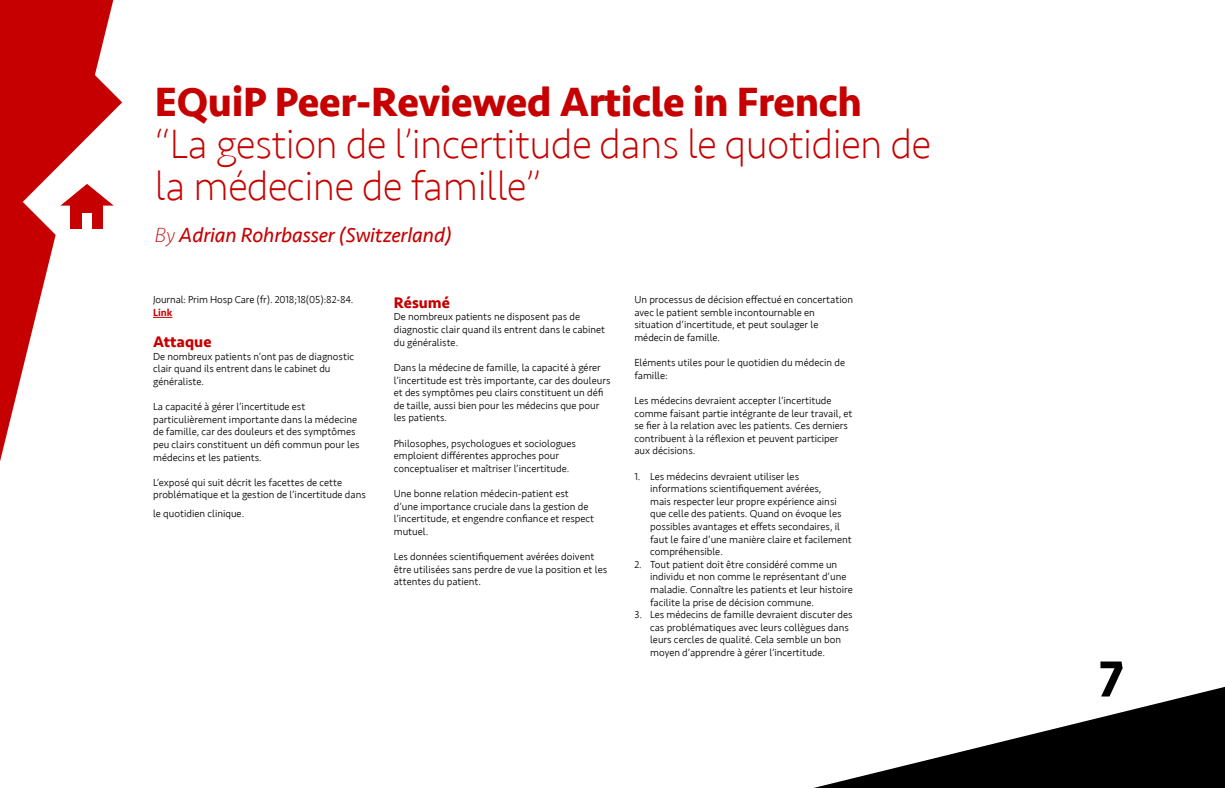
<style>
.page{position:relative;width:1225px;height:788px;background:#fff}
.page>*{position:absolute;margin:0;border:0;box-sizing:border-box;transform-origin:0 0}
.t1{font:700 52.5px "Seravek";color:#000}
.t2{font:200 42px/42px "Seravek";letter-spacing:-.01em;color:#c60000}
.t3{font:700 42px "Seravek";letter-spacing:-.01em;color:#c60000}
.t4{font:italic 21px "Seravek";letter-spacing:-.01em;color:#c60000}
.t5{font:700 15.75px "Seravek";color:#c60000}
.t6{font:300 10.5px/12.6px "Seravek";color:#000}
.t7{font:500 10.5px "Seravek";color:#c60000}
.s1{font-weight:200}
</style>
<div class="page">
<svg style="left:153px;top:317px;width:19px;height:1px"></svg>
<svg style="left:0;top:0;width:113px;height:461px"></svg>
<svg style="left:814px;top:686px;width:411px;height:102px"></svg>
<svg style="left:12px;top:47px;width:110px;height:210px"></svg>
<h2 class="t3" style="left:155px;top:68px;width:709px">EQuiP Peer-Reviewed Article in French</h2>
<h2 class="t2" style="left:155px;top:123px;width:777px">“La gestion de l’incertitude dans le quotidien de la médecine de famille”</h2>
<h3 class="t4" style="left:155px;top:218px;width:299px"><span class="s1">By</span> Adrian Rohrbasser (Switzerland)</h3>
<p class="t6" style="left:153px;top:293px;width:202px">Journal: Prim Hosp Care (fr). 2018;18(05):82-84.</p>
<p class="t7" style="left:153px;top:305px;width:21px">Link</p>
<h3 class="t5" style="left:153px;top:329px;width:60px">Attaque</h3>
<p class="t6" style="left:153px;top:350px;width:203px">De nombreux patients n’ont pas de diagnostic clair quand ils entrent dans le cabinet du généraliste.</p>
<p class="t6" style="left:153px;top:400px;width:208px">La capacité à gérer l’incertitude est particulièrement importante dans la médecine de famille, car des douleurs et des symptômes peu clairs constituent un défi commun pour les médecins et les patients.</p>
<p class="t6" style="left:153px;top:476px;width:214px">L’exposé qui suit décrit les facettes de cette problématique et la gestion de l’incertitude dans</p>
<p class="t6" style="left:153px;top:507px;width:93px">le quotidien clinique.</p>
<h3 class="t5" style="left:394px;top:290px;width:58px">Résumé</h3>
<p class="t6" style="left:394px;top:311px;width:213px">De nombreux patients ne disposent pas de diagnostic clair quand ils entrent dans le cabinet du généraliste.</p>
<p class="t6" style="left:394px;top:361px;width:218px">Dans la médecine de famille, la capacité à gérer l’incertitude est très importante, car des douleurs et des symptômes peu clairs constituent un défi de taille, aussi bien pour les médecins que pour les patients.</p>
<p class="t6" style="left:394px;top:437px;width:184px">Philosophes, psychologues et sociologues emploient différentes approches pour conceptualiser et maîtriser l’incertitude.</p>
<p class="t6" style="left:394px;top:487px;width:202px">Une bonne relation médecin-patient est d’une importance cruciale dans la gestion de l’incertitude, et engendre confiance et respect mutuel.</p>
<p class="t6" style="left:394px;top:550px;width:215px">Les données scientifiquement avérées doivent être utilisées sans perdre de vue la position et les attentes du patient.</p>
<p class="t6" style="left:634px;top:293px;width:220px">Un processus de décision effectué en concertation avec le patient semble incontournable en situation d’incertitude, et peut soulager le médecin de famille.</p>
<p class="t6" style="left:634px;top:356px;width:212px">Eléments utiles pour le quotidien du médecin de famille:</p>
<p class="t6" style="left:634px;top:394px;width:220px">Les médecins devraient accepter l’incertitude comme faisant partie intégrante de leur travail, et se fier à la relation avec les patients. Ces derniers contribuent à la réflexion et peuvent participer aux décisions.</p>
<p class="t6" style="left:650px;top:470px;width:203px;text-indent:-16px">1. Les médecins devraient utiliser les informations scientifiquement avérées,<br>mais respecter leur propre expérience ainsi que celle des patients. Quand on évoque les possibles avantages et effets secondaires, il faut le faire d’une manière claire et facilement compréhensible.</p>
<p class="t6" style="left:650px;top:558px;width:204px;text-indent:-16px">2. Tout patient doit être considéré comme un individu et non comme le représentant d’une maladie. Connaître les patients et leur histoire facilite la prise de décision commune.</p>
<p class="t6" style="left:650px;top:608px;width:204px;text-indent:-16px">3. Les médecins de famille devraient discuter des cas problématiques avec leurs collègues dans leurs cercles de qualité. Cela semble un bon moyen d’apprendre à gérer l’incertitude.</p>
<h1 class="t1" style="left:1099px;top:637px;width:27px">7</h1>
</div>
